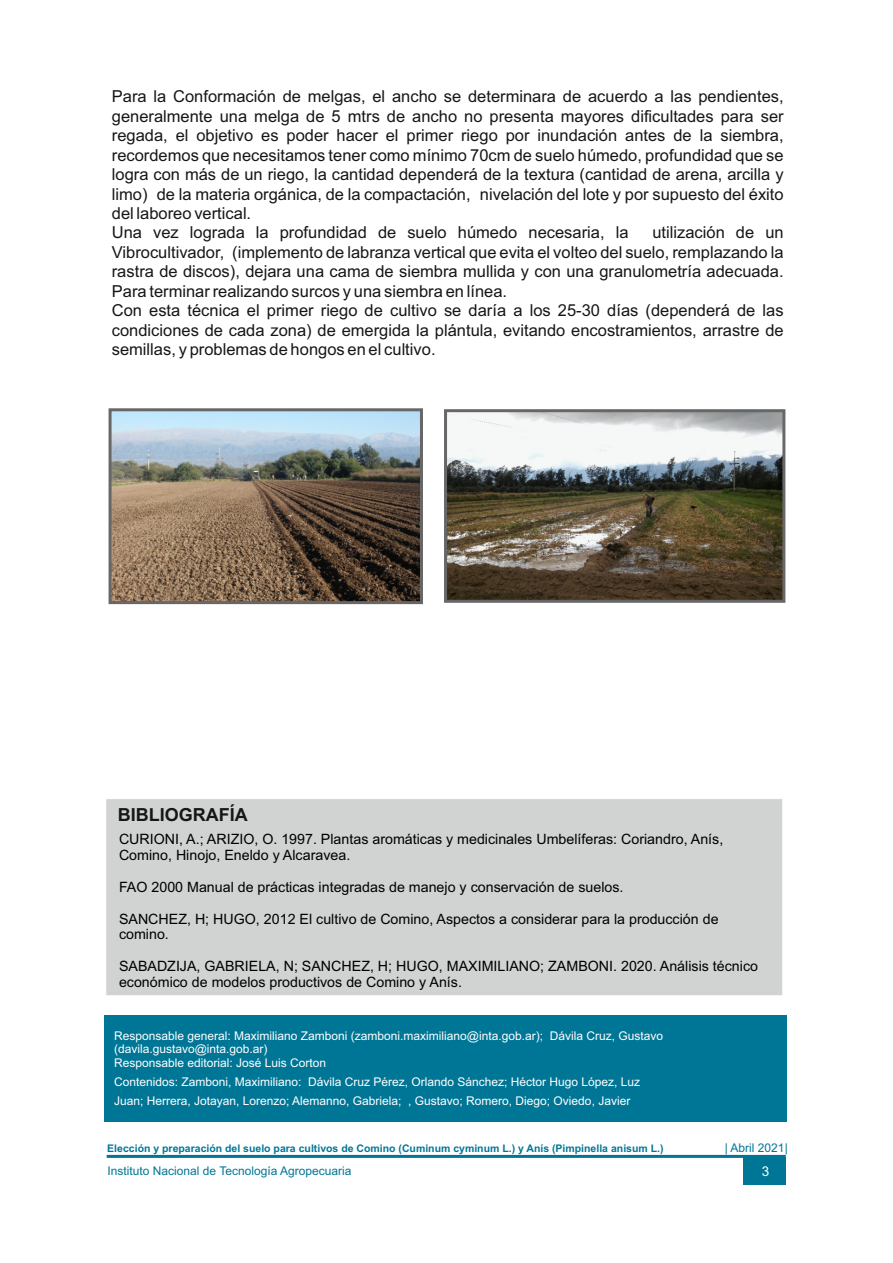
<style>
.page{position:relative;width:893px;height:1263px;background:#fff}
.page>*{position:absolute;margin:0;border:0;box-sizing:border-box;transform-origin:0 0}
.t1{font:700 18px "Arial";color:#151616}
.t2{font:16.5px/19.4px "Arial";color:#151616}
.t3{font:14.25px/15.9px "Arial";color:#000}
.t4{font:13.5px "Arial";color:#fff}
.t5{font:12px/13.4px "Arial";color:#fff}
.t6{font:12px "Arial";color:#007696}
.t7{font:700 10.5px "Arial";color:#007696}
</style>
<div class="page">
<div style="left:106px;top:799px;width:677px;height:196px;background:#d1d2d2"></div>
<svg style="left:106px;top:1154px;width:680px;height:4px;background:#3f97af"></svg>
<div style="left:743px;top:1158px;width:43px;height:27px;background:#007696"></div>
<div style="left:104px;top:1015px;width:683px;height:107px;background:#007696"></div>
<img style="left:113px;top:412px;width:306px;height:188px">
<img style="left:448px;top:413px;width:333px;height:186px">
<div style="left:109px;top:408px;width:314px;height:196px;border:3px solid #676767"></div>
<div style="left:444px;top:409px;width:341px;height:194px;border:3px solid #676767"></div>
<p class="t2" style="left:112px;top:89px;width:673px">Para la Conformación de melgas, el ancho se determinara de acuerdo a las pendientes, generalmente una melga de 5 mtrs de ancho no presenta mayores dificultades para ser regada, el objetivo es poder hacer el primer riego por inundación antes de la siembra, recordemos que necesitamos tener como mínimo 70cm de suelo húmedo, profundidad que se logra con más de un riego, la cantidad dependerá de la textura (cantidad de arena, arcilla y limo) de la materia orgánica, de la compactación, nivelación del lote y por supuesto del éxito del laboreo vertical.<br>Una vez lograda la profundidad de suelo húmedo necesaria, la</p>
<p class="t2" style="left:112px;top:225px;width:673px;text-indent:541px">utilización de un Vibrocultivador, (implemento de labranza vertical que evita el volteo del suelo, remplazando la rastra de discos), dejara una cama de siembra mullida y con una granulometría adecuada.<br>Para terminar realizando surcos y una siembra en línea.<br>Con esta técnica el primer riego de cultivo se daría a los 25-30 días (dependerá de las condiciones de cada zona) de emergida la plántula, evitando encostramientos, arrastre de semillas, y problemas de hongos en el cultivo.</p>
<p class="t1" style="left:118px;top:808px;width:131px">BIBLIOGRAFÍA</p>
<p class="t3" style="left:119px;top:832px;width:606px">CURIONI, A.; ARIZIO, O. 1997. Plantas aromáticas y medicinales Umbelíferas: Coriandro, Anís,<br>Comino, Hinojo, Eneldo y Alcaravea.</p>
<p class="t3" style="left:119px;top:880px;width:506px">FAO 2000 Manual de prácticas integradas de manejo y conservación de suelos.</p>
<p class="t3" style="left:119px;top:912px;width:601px">SANCHEZ, H; HUGO, 2012 El cultivo de Comino, Aspectos a considerar para la producción de comino.</p>
<p class="t3" style="left:119px;top:960px;width:641px">SABADZIJA, GABRIELA, N; SANCHEZ, H; HUGO, MAXIMILIANO; ZAMBONI. 2020. Análisis técnico económico de modelos productivos de Comino y Anís.</p>
<p class="t5" style="left:114px;top:1030px;width:551px">Responsable general: Maximiliano Zamboni (zamboni.maximiliano@inta.gob.ar); Dávila Cruz, Gustavo (davila.gustavo@inta.gob.ar)<br>Responsable editorial: José Luis Corton</p>
<p class="t5" style="left:114px;top:1073px;width:528px;line-height:19.4px">Contenidos: Zamboni, Maximiliano: Dávila Cruz Pérez, Orlando Sánchez; Héctor Hugo López, Luz<br>Juan; Herrera, Jotayan, Lorenzo; Alemanno, Gabriela; , Gustavo; Romero, Diego; Oviedo, Javier</p>
<p class="t7" style="left:107px;top:1144px;width:558px">Elección y preparación del suelo para cultivos de Comino (Cuminum cyminum L.) y Anís (Pimpinella anisum L.)</p>
<p class="t6" style="left:725px;top:1143px;width:64px">| Abril 2021|</p>
<p class="t6" style="left:108px;top:1166px;width:245px">Instituto Nacional de Tecnología Agropecuaria</p>
<p class="t4" style="left:762px;top:1166px;width:9px">3</p>
</div>
